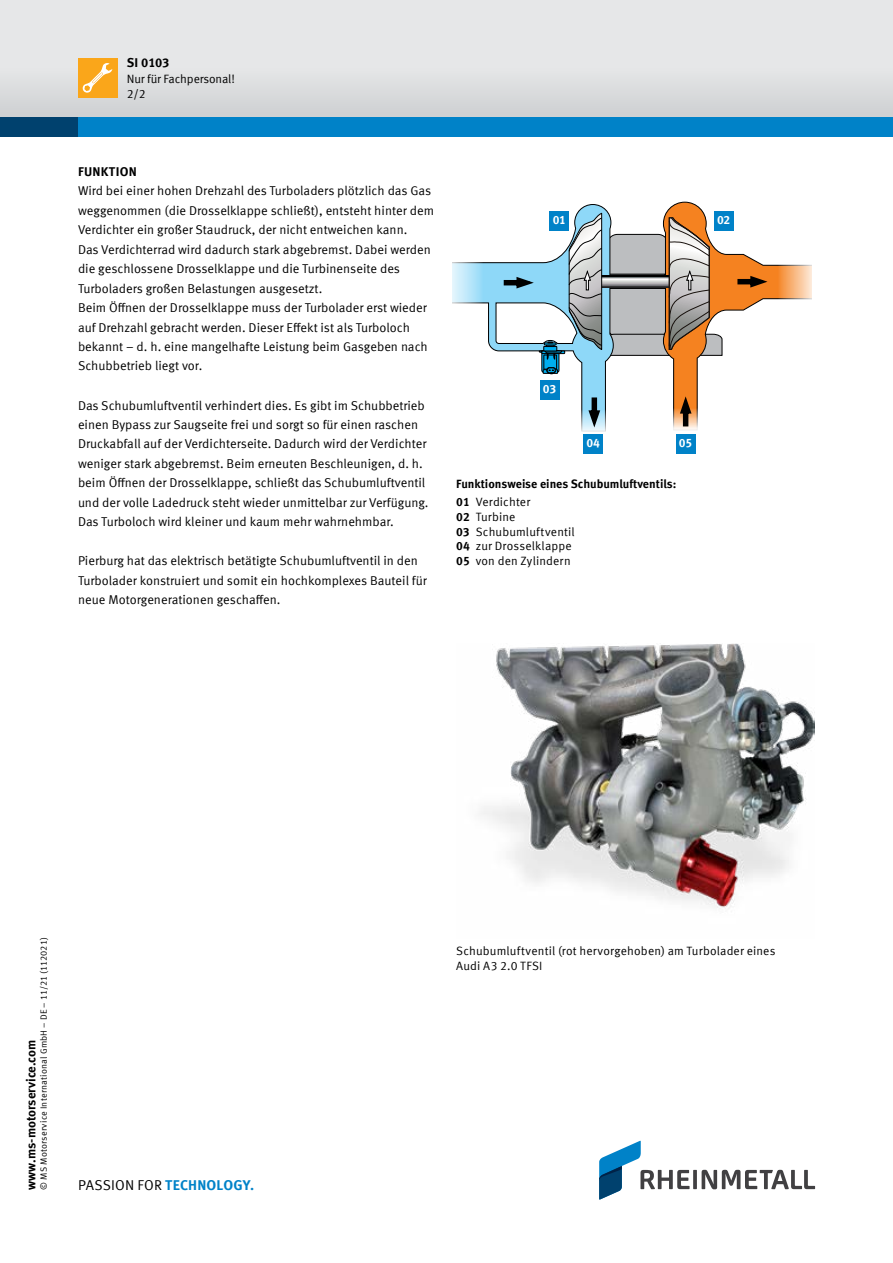
<style>
.page{position:relative;width:893px;height:1263px;background:#fff}
.page>*{position:absolute;margin:0;border:0;box-sizing:border-box;transform-origin:0 0}
.t1{font:700 14.25px "Meta Offc Pro";letter-spacing:.01em;color:#0082c8}
.t2{font:12.75px/19.5px "Meta Offc Pro Norm";color:#000}
.t3{font:700 12.75px "Meta Offc Pro";color:#000}
.t4{font:12px/14.7px "Meta Offc Pro Norm";letter-spacing:.01em;color:#000}
.t5{font:700 12px "Meta Offc Pro";color:#000}
.t6{font:12px "Meta Offc Pro Norm";letter-spacing:-.01em;color:#000}
.t7{font:700 12px "Meta Offc Pro";letter-spacing:-.025em;color:#fff}
.t8{font:9px "Meta Offc Pro Norm";letter-spacing:.02em;color:#000}
.s1{font-family:"Meta Offc Pro";font-weight:700}
.s2{font-family:"Meta Offc Pro Norm";font-weight:400;color:#000}
</style>
<div class="page">
<div style="left:0;top:0;width:893px;height:127px;background:#e6e7e8"></div>
<div style="left:0;top:68px;width:893px;height:49px;background:#dadbdd"></div>
<div style="left:0;top:117px;width:893px;height:19px;background:#00416e"></div>
<div style="left:78px;top:117px;width:815px;height:19px;background:#0082c8"></div>
<div style="left:78px;top:58px;width:39px;height:39px;background:#faa61a"></div>
<svg style="left:82px;top:63px;width:30px;height:30px"></svg>
<svg style="left:599px;top:1141px;width:216px;height:58px"></svg>
<svg style="left:452px;top:202px;width:359px;height:230px"></svg>
<div style="left:550px;top:211px;width:19px;height:19px;background:#0082c8"></div>
<img style="left:480px;top:643px;width:335px;height:265px">
<div style="left:714px;top:211px;width:19px;height:19px;background:#0082c8"></div>
<div style="left:540px;top:380px;width:19px;height:19px;background:#0082c8"></div>
<div style="left:583px;top:434px;width:20px;height:19px;background:#0082c8"></div>
<div style="left:676px;top:434px;width:19px;height:19px;background:#0082c8"></div>
<p class="t3" style="left:127px;top:53px;width:44px">SI 0103</p>
<p class="t4" style="left:127px;top:85px;width:20px">2/2</p>
<p class="t6" style="left:127px;top:69px;width:110px">Nur für Fachpersonal!</p>
<p class="t3" style="left:78px;top:161px;width:60px">FUNKTION</p>
<p class="t2" style="left:78px;top:180px;width:358px">Wird bei einer hohen Drehzahl des Turboladers plötzlich das Gas weggenommen (die Drosselklappe schließt), entsteht hinter dem Verdichter ein großer Staudruck, der nicht entweichen kann.<br>Das Verdichterrad wird dadurch stark abgebremst. Dabei werden die geschlossene Drosselklappe und die Turbinenseite des Turboladers großen Belastungen ausgesetzt.<br>Beim Öffnen der Drosselklappe muss der Turbolader erst wieder auf Drehzahl gebracht werden. Dieser Effekt ist als Turboloch bekannt – d. h. eine mangelhafte Leistung beim Gasgeben nach Schubbetrieb liegt vor.</p>
<p class="t2" style="left:78px;top:394px;width:352px">Das Schubumluftventil verhindert dies. Es gibt im Schubbetrieb einen Bypass zur Saugseite frei und sorgt so für einen raschen Druckabfall auf der Verdichterseite. Dadurch wird der Verdichter weniger stark abgebremst. Beim erneuten Beschleunigen, d. h. beim Öffnen der Drosselklappe, schließt das Schubumluftventil und der volle Ladedruck steht wieder unmittelbar zur Verfügung.<br>Das Turboloch wird kleiner und kaum mehr wahrnehmbar.</p>
<p class="t2" style="left:78px;top:550px;width:350px">Pierburg hat das elektrisch betätigte Schubumluftventil in den<br>Turbolader konstruiert und somit ein hochkomplexes Bauteil für neue Motorgenerationen geschaffen.</p>
<p class="t7" style="left:553px;top:210px;width:15px">01</p>
<p class="t7" style="left:717px;top:210px;width:15px">02</p>
<p class="t7" style="left:543px;top:379px;width:15px">03</p>
<p class="t7" style="left:586px;top:433px;width:15px">04</p>
<p class="t7" style="left:679px;top:433px;width:15px">05</p>
<p class="t5" style="left:456px;top:474px;width:222px">Funktionsweise eines Schubumluftventils:</p>
<p class="t4" style="left:456px;top:494px;width:120px"><span class="s1">01</span> Verdichter<br><span class="s1">02</span> Turbine<br><span class="s1">03</span> Schubumluftventil<br><span class="s1">04</span> zur Drosselklappe<br><span class="s1">05</span> von den Zylindern</p>
<p class="t8" style="left:37px;top:1189px;width:254px;rotate:-90deg">© MS Motorservice International GmbH – DE – 11/21 (112021)</p>
<p class="t3" style="left:21px;top:1189px;width:151px;rotate:-90deg">www.ms-motorservice.com</p>
<p class="t1" style="left:78px;top:1173px;width:178px"><span class="s2">PASSION FOR</span> TECHNOLOGY.</p>
<p class="t4" style="left:456px;top:943px;width:321px">Schubumluftventil (rot hervorgehoben) am Turbolader eines<br>Audi A3 2.0 TFSI</p>
</div>
